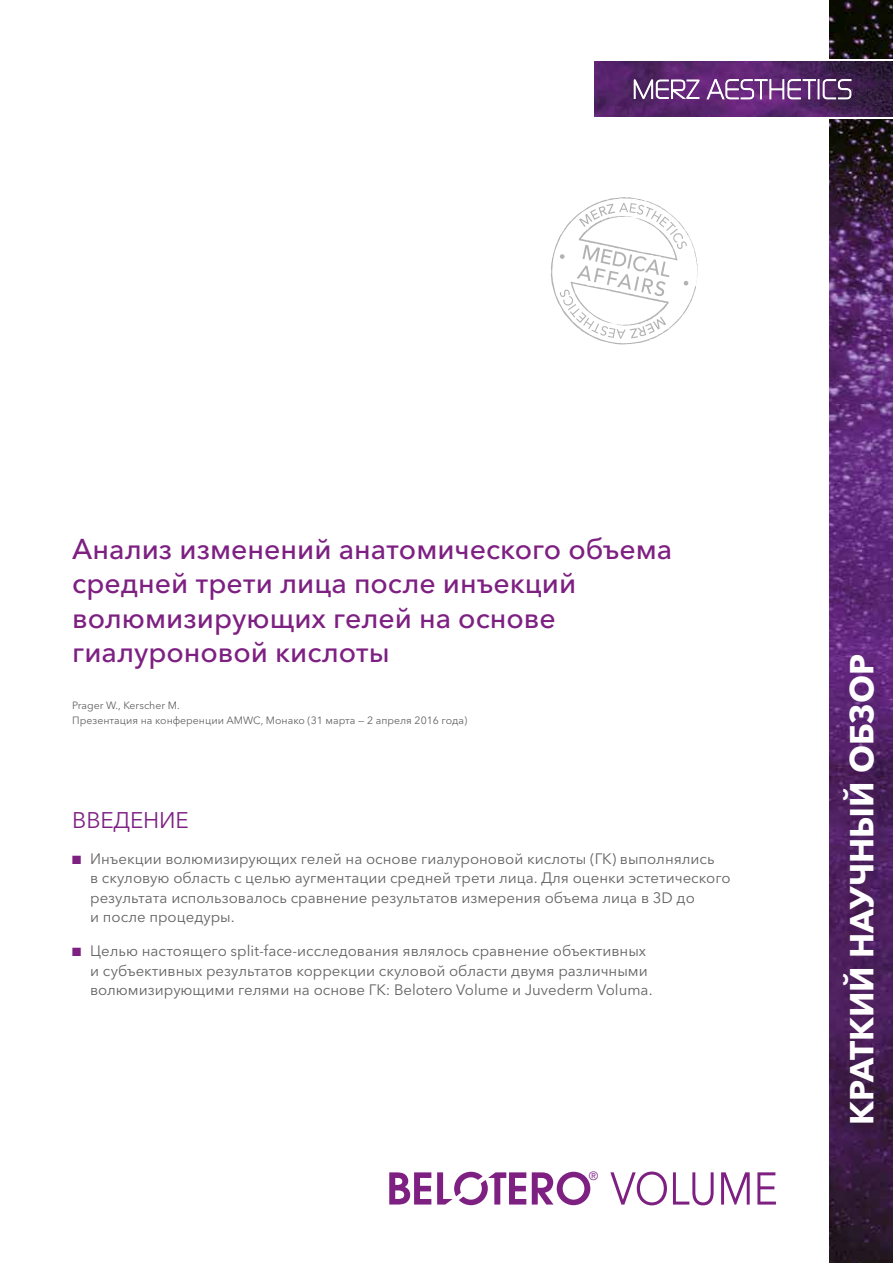
<style>
.page{position:relative;width:893px;height:1263px;background:#fff}
.page>*{position:absolute;margin:0;border:0;box-sizing:border-box;transform-origin:0 0}
.t1{font:700 33px "Avenir Next Cyr";color:#fff}
.t2{font:500 28.5px/34.2px "Avenir Next Cyr";color:#7d2082}
.t3{font:22.5px "Avenir Next Cyr";letter-spacing:-.01em;color:#7d2082}
.t4{font:15px/19.5px "Avenir Next Cyr";color:#646363}
.t5{font:11.85px "Avenir";color:#7d2082}
.t6{font:10.5px/15px "Avenir Next Cyr";color:#646363}
.s1{color:#7d2082}
</style>
<div class="page">
<img style="left:829px;top:0;width:64px;height:1263px">
<svg style="left:551px;top:197px;width:147px;height:148px"></svg>
<img style="left:594px;top:61px;width:299px;height:56px">
<svg style="left:634px;top:79px;width:66px;height:20px"></svg>
<svg style="left:707px;top:79px;width:144px;height:20px"></svg>
<hr style="left:594px;top:59px;width:299px;height:2px;background:#fff">
<hr style="left:594px;top:117px;width:299px;height:2px;background:#fff">
<svg style="left:389px;top:1172px;width:42px;height:32px"></svg>
<svg style="left:437px;top:1172px;width:89px;height:33px"></svg>
<svg style="left:532px;top:1172px;width:58px;height:33px"></svg>
<svg style="left:610px;top:1171px;width:166px;height:34px"></svg>
<h2 class="t2" style="left:72px;top:532px;width:602px">Анализ изменений анатомического объема средней трети лица после инъекций волюмизирующих гелей на основе гиалуроновой кислоты</h2>
<p class="t6" style="left:72px;top:698px;width:396px">Prager W., Kerscher M.<br>Презентация на конференции AMWC, Монако (31 марта — 2 апреля 2016 года)</p>
<h3 class="t3" style="left:72px;top:807px;width:118px">ВВЕДЕНИЕ</h3>
<p class="t4" style="left:90px;top:849px;width:642px;text-indent:-18px"><span class="s1">■</span> Инъекции волюмизирующих гелей на основе гиалуроновой кислоты (ГК) выполнялись<br>в скуловую область с целью аугментации средней трети лица. Для оценки эстетического результата использовалось сравнение результатов измерения объема лица в 3D до<br>и после процедуры.</p>
<p class="t4" style="left:90px;top:941px;width:564px;text-indent:-18px"><span class="s1">■</span> Целью настоящего split-face-исследования являлось сравнение объективных и субъективных результатов коррекции скуловой области двумя различными волюмизирующими гелями на основе ГК: Belotero Volume и Juvederm Voluma.</p>
<p class="t5" style="left:589px;top:1169px;width:11px">®</p>
<h1 class="t1" style="left:842px;top:1125px;width:472px;rotate:-90deg">КРАТКИЙ НАУЧНЫЙ ОБЗОР</h1>
</div>
